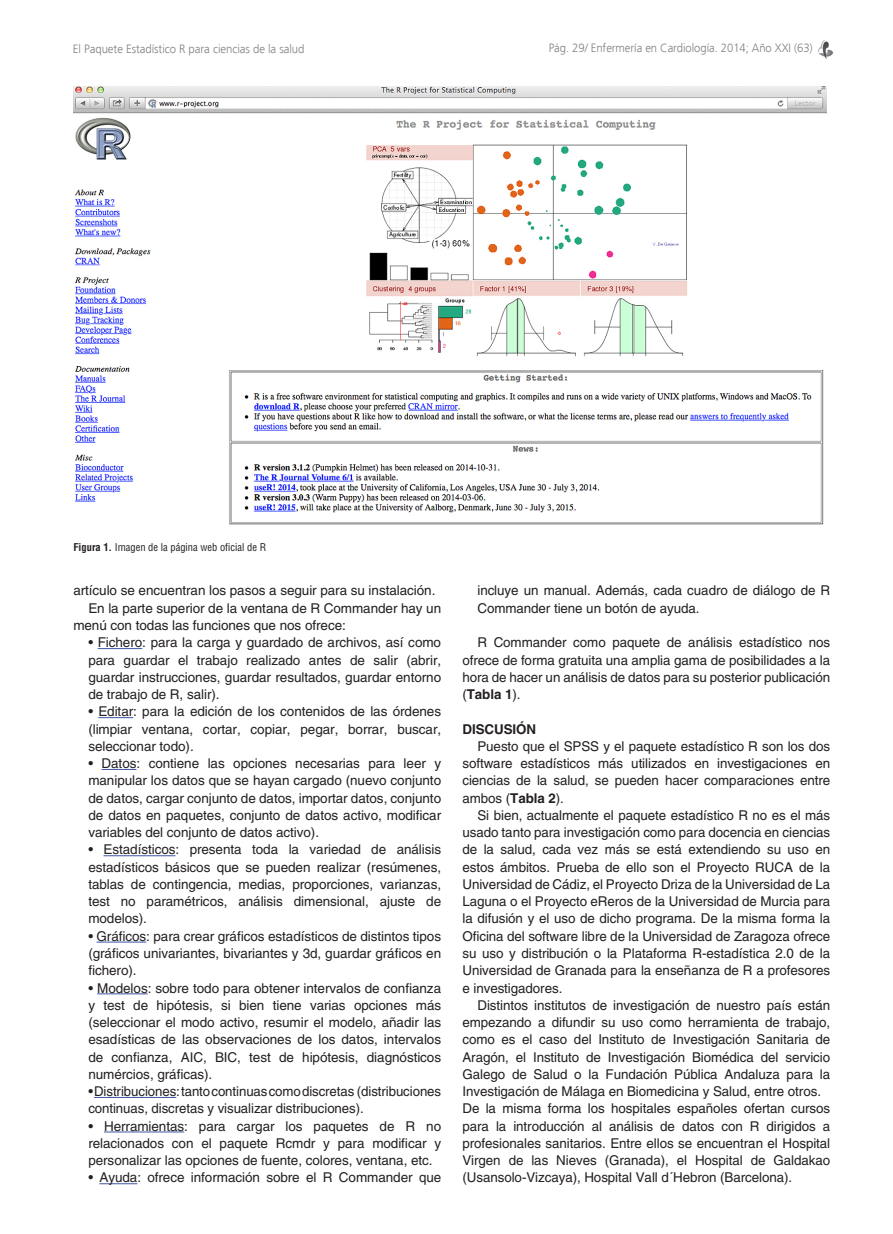
<style>
.page{position:relative;width:893px;height:1234px;background:#fff}
.page>*{position:absolute;margin:0;border:0;box-sizing:border-box;transform-origin:0 0}
.Autores_Resumenes{font:13.5px/17.2px "Helvetica LT Std";letter-spacing:-.005em;color:#231f20;text-align:justify}
.t1{font:700 13.5px "Helvetica LT Std";letter-spacing:-.005em;color:#231f20}
.Folio{font:300 12px "Frutiger LT Std";letter-spacing:-.005em;color:#808285;scale:.94 1}
.Folio-2{font:300 12px "Frutiger LT Std";letter-spacing:-.005em;color:#808285;scale:.95 1}
.Autores_Resumenes-2{font:condensed 10.5px "Helvetica LT Std";color:#231f20}
.s1{font-weight:700}
</style>
<div class="page">
<img style="left:818px;top:40px;width:15px;height:18px">
<img style="left:73px;top:87px;width:754px;height:438px">
<hr style="left:98px;top:648px;width:44px;height:1px;background:#3d54a4">
<hr style="left:98px;top:717px;width:35px;height:1px;background:#3d54a4">
<hr style="left:102px;top:769px;width:34px;height:1px;background:#3d54a4">
<hr style="left:104px;top:855px;width:71px;height:1px;background:#3d54a4">
<hr style="left:97px;top:941px;width:49px;height:1px;background:#3d54a4">
<hr style="left:97px;top:993px;width:51px;height:1px;background:#3d54a4">
<hr style="left:94px;top:1096px;width:82px;height:1px;background:#3d54a4">
<hr style="left:104px;top:1131px;width:80px;height:1px;background:#3d54a4">
<hr style="left:99px;top:1183px;width:38px;height:1px;background:#3d54a4">
<p class="Folio-2" style="left:73px;top:42px;width:245px">El Paquete Estadístico R para ciencias de la salud</p>
<p class="Folio" style="left:549px;top:41px;width:282px">Pág. 29/ Enfermería en Cardiología. 2014; Año XXI (63)</p>
<p class="Autores_Resumenes-2" style="left:73px;top:540px;width:194px"><span class="s1">Figura 1.</span> Imagen de la página web oficial de R</p>
<p class="Autores_Resumenes" style="left:73px;top:582px;width:364px">artículo se encuentran los pasos a seguir para su instalación.</p>
<p class="Autores_Resumenes" style="left:73px;top:599px;width:369px;text-indent:15px">En la parte superior de la ventana de R Commander hay un menú con todas las funciones que nos ofrece:</p>
<p class="Autores_Resumenes" style="left:88px;top:633px;width:354px">• Fichero: para la carga y guardado de archivos, así como para guardar el trabajo realizado antes de salir (abrir, guardar instrucciones, guardar resultados, guardar entorno de trabajo de R, salir).</p>
<p class="Autores_Resumenes" style="left:88px;top:702px;width:354px">• Editar: para la edición de los contenidos de las órdenes (limpiar ventana, cortar, copiar, pegar, borrar, buscar, seleccionar todo).</p>
<p class="Autores_Resumenes" style="left:88px;top:754px;width:354px">• Datos: contiene las opciones necesarias para leer y manipular los datos que se hayan cargado (nuevo conjunto de datos, cargar conjunto de datos, importar datos, conjunto de datos en paquetes, conjunto de datos activo, modificar variables del conjunto de datos activo).</p>
<p class="Autores_Resumenes" style="left:88px;top:840px;width:354px">• Estadísticos: presenta toda la variedad de análisis estadísticos básicos que se pueden realizar (resúmenes, tablas de contingencia, medias, proporciones, varianzas, test no paramétricos, análisis dimensional, ajuste de modelos).</p>
<p class="Autores_Resumenes" style="left:88px;top:927px;width:354px">• Gráficos: para crear gráficos estadísticos de distintos tipos (gráficos univariantes, bivariantes y 3d, guardar gráficos en fichero).</p>
<p class="Autores_Resumenes" style="left:88px;top:978px;width:354px">• Modelos: sobre todo para obtener intervalos de confianza y test de hipótesis, si bien tiene varias opciones más (seleccionar el modo activo, resumir el modelo, añadir las esadísticas de las observaciones de los datos, intervalos de confianza, AIC, BIC, test de hipótesis, diagnósticos numércios, gráficas).</p>
<p class="Autores_Resumenes" style="left:88px;top:1082px;width:354px">• Distribuciones: tanto continuas como discretas (distribuciones continuas, discretas y visualizar distribuciones).</p>
<p class="Autores_Resumenes" style="left:88px;top:1116px;width:354px">• Herramientas: para cargar los paquetes de R no relacionados con el paquete Rcmdr y para modificar y personalizar las opciones de fuente, colores, ventana, etc.</p>
<p class="Autores_Resumenes" style="left:88px;top:1168px;width:354px">• Ayuda: ofrece información sobre el R Commander que</p>
<p class="Autores_Resumenes" style="left:477px;top:582px;width:354px">incluye un manual. Además, cada cuadro de diálogo de R<br>Commander tiene un botón de ayuda.</p>
<p class="Autores_Resumenes" style="left:462px;top:633px;width:369px;text-indent:15px">R Commander como paquete de análisis estadístico nos ofrece de forma gratuita una amplia gama de posibilidades a la hora de hacer un análisis de datos para su posterior publicación (<span class="s1">Tabla 1</span>).</p>
<p class="t1" style="left:462px;top:720px;width:75px">DISCUSIÓN</p>
<p class="Autores_Resumenes" style="left:462px;top:737px;width:369px;text-indent:15px">Puesto que el SPSS y el paquete estadístico R son los dos software estadísticos más utilizados en investigaciones en ciencias de la salud, se pueden hacer comparaciones entre ambos (<span class="s1">Tabla 2</span>).</p>
<p class="Autores_Resumenes" style="left:462px;top:806px;width:369px;text-indent:15px">Si bien, actualmente el paquete estadístico R no es el más usado tanto para investigación como para docencia en ciencias de la salud, cada vez más se está extendiendo su uso en estos ámbitos. Prueba de ello son el Proyecto RUCA de la Universidad de Cádiz, el Proyecto Driza de la Universidad de La Laguna o el Proyecto eReros de la Universidad de Murcia para la difusión y el uso de dicho programa. De la misma forma la Oficina del software libre de la Universidad de Zaragoza ofrece su uso y distribución o la Plataforma R-estadística 2.0 de la Universidad de Granada para la enseñanza de R a profesores e investigadores.</p>
<p class="Autores_Resumenes" style="left:462px;top:996px;width:369px;text-align:left;text-indent:15px">Distintos institutos de investigación de nuestro país están empezando a difundir su uso como herramienta de trabajo, como es el caso del Instituto de Investigación Sanitaria de Aragón, el Instituto de Investigación Biomédica del servicio Galego de Salud o la Fundación Pública Andaluza para la Investigación de Málaga en Biomedicina y Salud, entre otros.<br>De la misma forma los hospitales españoles ofertan cursos para la introducción al análisis de datos con R dirigidos a profesionales sanitarios. Entre ellos se encuentran el Hospital Virgen de las Nieves (Granada), el Hospital de Galdakao (Usansolo-Vizcaya), Hospital Vall d´Hebron (Barcelona).</p>
</div>
